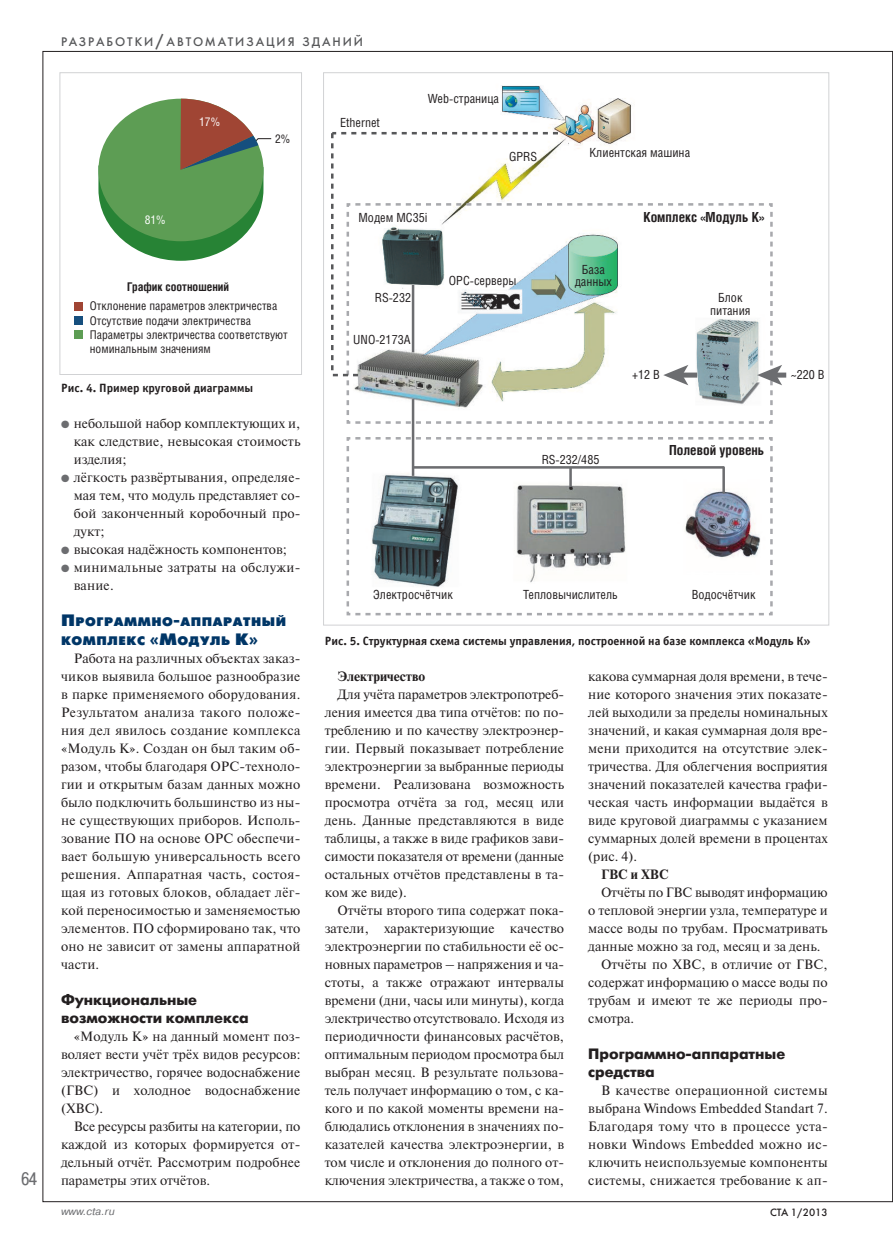
<style>
.page{position:relative;width:893px;height:1251px;background:#fff}
.page>*{position:absolute;margin:0;border:0;box-sizing:border-box;transform-origin:0 0}
.t1{font:18px "Pragmatica Cond C";color:#6c6d70}
.t2{font:700 15px/18px "Futuris C";color:#231f20}
.t3{font:700 13.8px "Helios Cond";color:#231f20}
.t4{font:13.5px/18px "Newton C";letter-spacing:.005em;color:#231f20;text-align:justify}
.t5{font:13.5px/18px "Newton C";letter-spacing:.025em;color:#231f20}
.t6{font:700 13.5px "Newton C";color:#231f20}
.t7{font:12.6px/12.6px "Helios Cond";color:#231f20;text-align:center}
.t8{font:12.3px/18px "Futuris XC";letter-spacing:.045em;color:#003667}
.t9{font:12.3px "Futuris C";letter-spacing:.155em;color:#57585a}
.t10{font:12px/14.4px "Helios Cond";color:#231f20}
.t11{font:700 12px "Officina Sans C";color:#231f20}
.t12{font:700 12px "Helios Cond";color:#231f20}
.t13{font:12px "Helios Cond";color:#fff}
.t14{font:italic 10.5px "Pragmatica C";color:#6c6d70}
.t15{font:10.5px "Futuris C";color:#231f20}
.s1{font-size:16.5px}
.s2{color:#6c6d70}
</style>
<div class="page">
<svg style="left:98px;top:99px;width:174px;height:162px"></svg>
<div style="left:74px;top:302px;width:8px;height:8px;background:#a04534"></div>
<div style="left:74px;top:316px;width:8px;height:8px;background:#164f7e"></div>
<div style="left:74px;top:330px;width:8px;height:8px;background:#5d9d54"></div>
<div style="left:60px;top:72px;width:242px;height:303px;border:1px solid #d1d2d4"></div>
<img style="left:411px;top:85px;width:376px;height:350px">
<svg style="left:346px;top:435px;width:427px;height:180px"></svg>
<hr style="left:412px;top:399px;width:2px;height:77px;background:#6c6d70">
<hr style="left:569px;top:467px;width:3px;height:19px;background:#6c6d70">
<hr style="left:722px;top:467px;width:3px;height:25px;background:#6c6d70">
<hr style="left:413px;top:466px;width:311px;height:2px;background:#6c6d70">
<div style="left:775px;top:372px;width:11px;height:5px;background:#6c6d70"></div>
<svg style="left:331px;top:132px;width:451px;height:293px"></svg>
<p class="t9" style="left:61px;top:34px;width:303px">РАЗРАБОТКИ<span class="s1">/</span>АВТОМАТИЗАЦИЯ ЗДАНИЙ</p>
<p class="t13" style="left:199px;top:117px;width:23px">17%</p>
<p class="t10" style="left:275px;top:132px;width:17px">2%</p>
<p class="t7" style="left:340px;top:118px;width:41px">Ethernet</p>
<p class="t7" style="left:428px;top:94px;width:73px">Web-страница</p>
<p class="t7" style="left:509px;top:152px;width:29px">GPRS</p>
<p class="t13" style="left:145px;top:216px;width:23px">81%</p>
<p class="t7" style="left:358px;top:212px;width:70px">Модем MC35i</p>
<p class="t12" style="left:127px;top:282px;width:104px">График соотношений</p>
<p class="t10" style="left:90px;top:300px;width:199px">Отклонение параметров электричества Отсутствие подачи электричества Параметры электричества соответствуют номинальным значениям</p>
<p class="t11" style="left:61px;top:381px;width:194px">Рис. 4. Пример круговой диаграммы</p>
<p class="t7" style="left:375px;top:292px;width:38px">RS-232</p>
<p class="t7" style="left:353px;top:334px;width:59px">UNO-2173A</p>
<p class="t7" style="left:449px;top:275px;width:69px">OPC-серверы</p>
<p class="t7" style="left:589px;top:147px;width:102px">Клиентская машина</p>
<p class="t7" style="left:575px;top:264px;width:39px">База данных</p>
<p class="t3" style="left:643px;top:212px;width:122px">Комплекс «Модуль К»</p>
<p class="t7" style="left:710px;top:292px;width:42px">Блок питания</p>
<p class="t7" style="left:632px;top:369px;width:29px">+12 B</p>
<p class="t7" style="left:791px;top:369px;width:35px">~220 B</p>
<p class="t4" style="left:74px;top:414px;width:228px;text-indent:-13px"><span class="s2">●</span> небольшой набор комплектующих и, как следствие, невысокая стоимость изделия;</p>
<p class="t4" style="left:74px;top:468px;width:228px;text-indent:-13px"><span class="s2">●</span> лёгкость развёртывания, определяе&shy;мая тем, что модуль представляет со&shy;бой законченный коробочный про&shy;дукт;</p>
<p class="t4" style="left:61px;top:540px;width:227px"><span class="s2">●</span> высокая надёжность компонентов;</p>
<p class="t5" style="left:74px;top:558px;width:228px;text-indent:-13px"><span class="s2">●</span> минимальные затраты на обслужи&shy;вание.</p>
<p class="t8" style="left:61px;top:613px;width:227px"><span class="s1">П</span>РОГРАММНО<span class="s1">-</span>АППАРАТНЫЙ<br>КОМПЛЕКС <span class="s1">«М</span>ОДУЛЬ <span class="s1">К»</span></p>
<p class="t4" style="left:61px;top:648px;width:241px;text-indent:13px">Работа на различных объектах заказ&shy;чиков выявила большое разнообразие в парке применяемого оборудования.<br>Результатом анализа такого положе&shy;ния дел явилось создание комплекса «Модуль К». Создан он был таким об&shy;разом, чтобы благодаря OPC-техноло&shy;гии и открытым базам данных можно было подключить большинство из ны&shy;не существующих приборов. Исполь&shy;зование ПО на основе OPC обеспечи&shy;вает большую универсальность всего решения. Аппаратная часть, состоя&shy;щая из готовых блоков, обладает лёг&shy;кой переносимостью и заменяемостью элементов. ПО сформировано так, что оно не зависит от замены аппаратной части.</p>
<p class="t2" style="left:61px;top:990px;width:189px">Функциональные возможности комплекса</p>
<p class="t4" style="left:61px;top:1026px;width:241px;text-indent:13px">«Модуль К» на данный момент поз&shy;воляет вести учёт трёх видов ресурсов: электричество, горячее водоснабжение (ГВС) и холодное водоснабжение (ХВС).</p>
<p class="t4" style="left:61px;top:1116px;width:241px;text-indent:13px">Все ресурсы разбиты на категории, по каждой из которых формируется от&shy;дельный отчёт. Рассмотрим подробнее параметры этих отчётов.</p>
<p class="t3" style="left:669px;top:444px;width:97px">Полевой уровень</p>
<p class="t7" style="left:542px;top:454px;width:59px">RS-232/485</p>
<p class="t7" style="left:373px;top:589px;width:81px">Электросчётчик</p>
<p class="t7" style="left:523px;top:589px;width:96px">Тепловычислитель</p>
<p class="t7" style="left:692px;top:589px;width:65px">Водосчётчик</p>
<p class="t11" style="left:325px;top:633px;width:487px">Рис. 5. Структурная схема системы управления, построенной на базе комплекса «Модуль К»</p>
<p class="t6" style="left:337px;top:667px;width:89px">Электричество</p>
<p class="t4" style="left:325px;top:684px;width:241px;text-indent:13px">Для учёта параметров электропотреб&shy;ления имеется два типа отчётов: по по&shy;треблению и по качеству электроэнер&shy;гии. Первый показывает потребление электроэнергии за выбранные периоды времени. Реализована возможность просмотра отчёта за год, месяц или день. Данные представляются в виде таблицы, а также в виде графиков зави&shy;симости показателя от времени (данные остальных отчётов представлены в та&shy;ком же виде).</p>
<p class="t4" style="left:325px;top:900px;width:241px;text-indent:13px">Отчёты второго типа содержат пока&shy;затели, характеризующие качество электроэнергии по стабильности её ос&shy;новных параметров – напряжения и ча&shy;стоты, а также отражают интервалы времени (дни, часы или минуты), когда электричество отсутствовало. Исходя из периодичности финансовых расчётов, оптимальным периодом просмотра был выбран месяц. В результате пользова&shy;тель получает информацию о том, с ка&shy;кого и по какой моменты времени на&shy;блюдались отклонения в значениях по&shy;казателей качества электроэнергии, в том числе и отклонения до полного от&shy;ключения электричества, а также о том,</p>
<p class="t4" style="left:588px;top:666px;width:241px">какова суммарная доля времени, в тече&shy;ние которого значения этих показате&shy;лей выходили за пределы номинальных значений, и какая суммарная доля вре&shy;мени приходится на отсутствие элек&shy;тричества. Для облегчения восприятия значений показателей качества графи&shy;ческая часть информации выдаётся в виде круговой диаграммы с указанием суммарных долей времени в процентах (рис. 4).</p>
<p class="t6" style="left:601px;top:865px;width:69px">ГВС и ХВС</p>
<p class="t4" style="left:601px;top:882px;width:228px">Отчёты по ГВС выводят информацию</p>
<p class="t4" style="left:588px;top:900px;width:241px">о тепловой энергии узла, температуре и</p>
<p class="t4" style="left:588px;top:918px;width:241px">массе воды по трубам. Просматривать</p>
<p class="t4" style="left:588px;top:936px;width:234px">данные можно за год, месяц и за день.</p>
<p class="t4" style="left:601px;top:954px;width:228px">Отчёты по ХВС, в отличие от ГВС,</p>
<p class="t4" style="left:588px;top:972px;width:241px">содержат информацию о массе воды по</p>
<p class="t4" style="left:588px;top:990px;width:241px">трубам и имеют те же периоды про-</p>
<p class="t4" style="left:588px;top:1008px;width:47px">смотра.</p>
<p class="t2" style="left:588px;top:1044px;width:198px">Программно-аппаратные средства</p>
<p class="t4" style="left:588px;top:1080px;width:241px;text-indent:13px">В качестве операционной системы выбрана Windows Embedded Standart 7.<br>Благодаря тому что в процессе уста&shy;новки Windows Embedded можно ис&shy;ключить неиспользуемые компоненты</p>
<h1 class="t1" style="left:21px;top:1167px;width:17px">64</h1>
<p class="t4" style="left:588px;top:1170px;width:241px">системы, снижается требование к ап-</p>
<p class="t15" style="left:770px;top:1206px;width:59px">СТА 1/2013</p>
<p class="t14" style="left:61px;top:1204px;width:55px">www.cta.ru</p>
</div>
